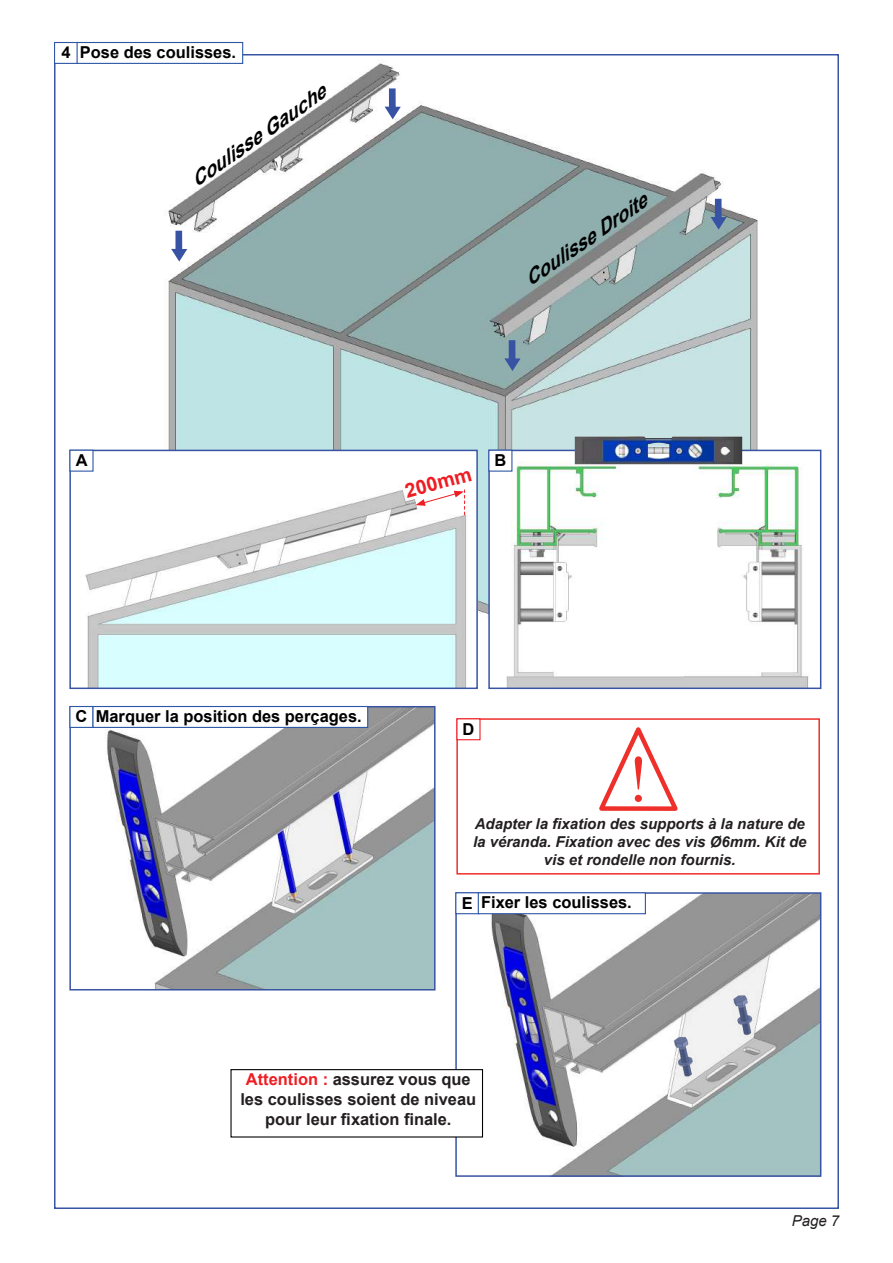
<style>
.page{position:relative;width:893px;height:1263px;background:#fff}
.page>*{position:absolute;margin:0;border:0;box-sizing:border-box;transform-origin:0 0}
.t1{font:66px "Times New Roman";color:#ee2f2a}
.t2{font:italic 700 19.8px "Arial";color:#000}
.t3{font:700 19.8px "Arial";color:#ee1d23}
.t4{font:700 16.5px/19.8px "Arial";color:#231f20;text-align:center}
.t5{font:700 16.5px "Arial";color:#000}
.t6{font:italic 700 15px/18px "Arial";color:#231f20;text-align:center}
.t7{font:italic 15px "Arial";color:#231f20}
.s1{color:#ee1e23}
</style>
<div class="page">
<img style="left:69px;top:57px;width:753px;height:600px">
<img style="left:72px;top:453px;width:403px;height:233px">
<img style="left:105px;top:709px;width:328px;height:278px">
<img style="left:458px;top:895px;width:360px;height:279px">
<img style="left:491px;top:453px;width:193px;height:233px">
<img style="left:684px;top:453px;width:134px;height:233px">
<div style="left:54px;top:42px;width:24px;height:22px;background:#fff;border:1px solid #2d56a5"></div>
<div style="left:77px;top:42px;width:166px;height:22px;background:#fff;border:1px solid #2d56a5"></div>
<div style="left:69px;top:450px;width:409px;height:239px;border:2px solid #3853a3"></div>
<div style="left:69px;top:706px;width:367px;height:284px;border:2px solid #3853a3"></div>
<div style="left:455px;top:892px;width:366px;height:285px;border:2px solid #3853a3"></div>
<div style="left:488px;top:450px;width:333px;height:239px;border:2px solid #3853a3"></div>
<div style="left:69px;top:450px;width:25px;height:22px;background:#fff;border:1px solid #2d56a5"></div>
<div style="left:488px;top:450px;width:24px;height:22px;background:#fff;border:1px solid #2d56a5"></div>
<div style="left:69px;top:706px;width:25px;height:22px;background:#fff;border:1px solid #2d56a5"></div>
<div style="left:455px;top:892px;width:24px;height:22px;background:#fff;border:1px solid #2d56a5"></div>
<div style="left:92px;top:706px;width:276px;height:22px;background:#fff;border:1px solid #2d56a5"></div>
<div style="left:478px;top:892px;width:168px;height:22px;background:#fff;border:1px solid #2d56a5"></div>
<img style="left:575px;top:436px;width:167px;height:28px">
<svg style="left:674px;top:1037px;width:18px;height:39px"></svg>
<svg style="left:734px;top:996px;width:18px;height:38px"></svg>
<svg style="left:171px;top:231px;width:16px;height:31px"></svg>
<svg style="left:385px;top:88px;width:16px;height:31px"></svg>
<svg style="left:504px;top:340px;width:17px;height:31px"></svg>
<svg style="left:711px;top:199px;width:16px;height:31px"></svg>
<div style="left:456px;top:718px;width:364px;height:156px;background:#fff;border:2px solid #ee2f2a"></div>
<svg style="left:595px;top:719px;width:87px;height:92px"></svg>
<div style="left:456px;top:718px;width:25px;height:22px;background:#fff;border:1px solid #ee1d23"></div>
<div style="left:231px;top:1070px;width:251px;height:67px;background:#fff"></div>
<div style="left:230px;top:1069px;width:253px;height:68px;border:1px solid #000"></div>
<svg style="left:416px;top:490px;width:49px;height:25px"></svg>
<p class="t5" style="left:61px;top:41px;width:176px">4 Pose des coulisses.</p>
<h2 class="t2" style="left:185px;top:171px;width:162px;rotate:-35deg">Coulisse Gauche</h2>
<h2 class="t2" style="left:518px;top:271px;width:146px;rotate:-35deg">Coulisse Droite</h2>
<p class="t5" style="left:76px;top:449px;width:13px">A</p>
<p class="t5" style="left:494px;top:449px;width:13px">B</p>
<h2 class="t3" style="left:402px;top:478px;width:70px;rotate:-15deg">200mm</h2>
<p class="t5" style="left:76px;top:705px;width:13px">C</p>
<p class="t5" style="left:96px;top:705px;width:267px">Marquer la position des perçages.</p>
<p class="t5" style="left:463px;top:718px;width:13px">D</p>
<h1 class="t1" style="left:627px;top:735px;width:23px">!</h1>
<p class="t6" style="left:473px;top:815px;width:335px">Adapter la fixation des supports à la nature de la véranda. Fixation avec des vis Ø6mm. Kit de vis et rondelle non fournis.</p>
<p class="t5" style="left:462px;top:892px;width:12px">E</p>
<p class="t5" style="left:481px;top:891px;width:152px">Fixer les coulisses.</p>
<p class="t4" style="left:240px;top:1070px;width:237px"><span class="s1">Attention :</span> assurez vous que les coulisses soient de niveau pour leur fixation finale.</p>
<p class="t7" style="left:792px;top:1211px;width:49px">Page 7</p>
</div>
